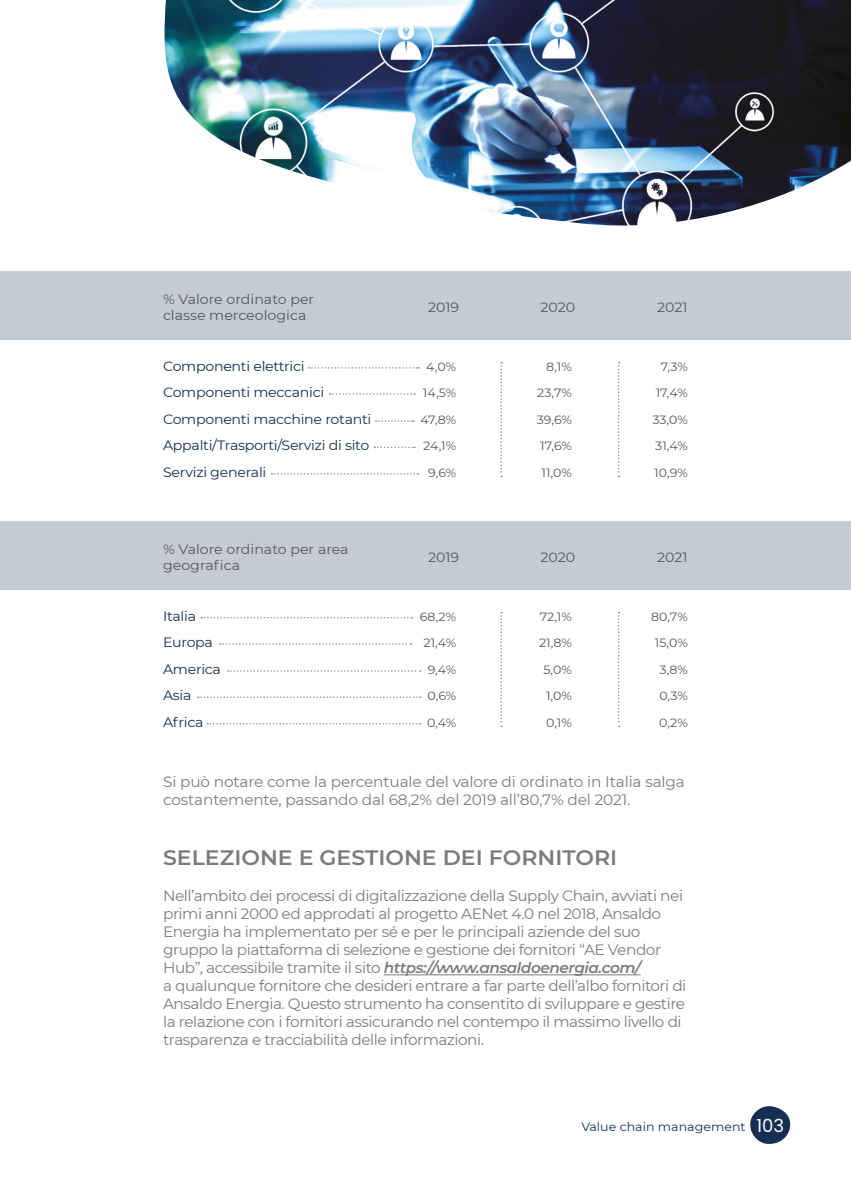
<style>
.page{position:relative;width:851px;height:1191px;background:#fff}
.page>*{position:absolute;margin:0;border:0;box-sizing:border-box;transform-origin:0 0}
.t1{font:600 21px "Montserrat";color:#7c7c7c;scale:1.05 1}
.t2{font:15px/18px "Montserrat";letter-spacing:-.03em;color:#7c7c7c}
.t3{font:15px/18px "Montserrat";letter-spacing:-.01em;color:#7c7c7c}
.t4{font:13.5px "Montserrat";letter-spacing:-.02em;color:#142f52;scale:1.05 1}
.t5{font:13.5px/16.2px "Montserrat";color:#575756;scale:1.05 1}
.t6{font:12px "Montserrat";color:#575756;scale:1.05 1}
.t7{font:12px "Montserrat";color:#142f52;scale:1.05 1}
.s1{font-weight:600;font-style:italic}
.s2{font-family:"Poppins";font-size:18px;color:#fff}
</style>
<div class="page">
<svg style="left:750px;top:1106px;width:40px;height:38px"></svg>
<hr style="left:384px;top:974px;width:256px;height:1px;background:#7c7c7c">
<div style="left:0;top:271px;width:850px;height:69px;background:#c4cbd4"></div>
<div style="left:0;top:521px;width:850px;height:69px;background:#c4cbd4"></div>
<svg style="left:308px;top:367px;width:111px;height:2px"></svg>
<svg style="left:201px;top:617px;width:211px;height:1px"></svg>
<svg style="left:375px;top:420px;width:38px;height:2px"></svg>
<svg style="left:227px;top:670px;width:194px;height:2px"></svg>
<svg style="left:329px;top:393px;width:86px;height:2px"></svg>
<svg style="left:220px;top:643px;width:191px;height:2px"></svg>
<svg style="left:271px;top:473px;width:147px;height:1px"></svg>
<svg style="left:207px;top:723px;width:214px;height:1px"></svg>
<svg style="left:374px;top:446px;width:41px;height:2px"></svg>
<svg style="left:198px;top:696px;width:223px;height:2px"></svg>
<svg style="left:500px;top:362px;width:2px;height:115px"></svg>
<svg style="left:500px;top:612px;width:2px;height:115px"></svg>
<svg style="left:618px;top:362px;width:1px;height:115px"></svg>
<svg style="left:618px;top:612px;width:1px;height:115px"></svg>
<img style="left:164px;top:0;width:686px;height:226px">
<p class="t5" style="left:163px;top:291px;width:145px">% Valore ordinato per classe merceologica</p>
<p class="t5" style="left:428px;top:299px;width:31px">2019</p>
<p class="t5" style="left:540px;top:299px;width:35px">2020</p>
<p class="t5" style="left:657px;top:299px;width:31px">2021</p>
<p class="t4" style="left:163px;top:357px;width:136px">Componenti elettrici</p>
<p class="t6" style="left:426px;top:358px;width:30px">4,0%</p>
<p class="t6" style="left:546px;top:358px;width:26px">8,1%</p>
<p class="t6" style="left:660px;top:358px;width:27px">7,3%</p>
<p class="t4" style="left:163px;top:383px;width:155px">Componenti meccanici</p>
<p class="t6" style="left:423px;top:385px;width:33px">14,5%</p>
<p class="t6" style="left:537px;top:385px;width:35px">23,7%</p>
<p class="t6" style="left:655px;top:385px;width:32px">17,4%</p>
<p class="t4" style="left:163px;top:410px;width:200px">Componenti macchine rotanti</p>
<p class="t6" style="left:420px;top:412px;width:35px">47,8%</p>
<p class="t6" style="left:536px;top:412px;width:35px">39,6%</p>
<p class="t6" style="left:652px;top:412px;width:35px">33,0%</p>
<p class="t4" style="left:163px;top:436px;width:198px">Appalti/Trasporti/Servizi di sito</p>
<p class="t6" style="left:423px;top:438px;width:33px">24,1%</p>
<p class="t6" style="left:540px;top:438px;width:32px">17,6%</p>
<p class="t6" style="left:655px;top:438px;width:33px">31,4%</p>
<p class="t4" style="left:163px;top:463px;width:100px">Servizi generali</p>
<p class="t6" style="left:428px;top:464px;width:28px">9,6%</p>
<p class="t6" style="left:541px;top:464px;width:30px">11,0%</p>
<p class="t6" style="left:654px;top:464px;width:33px">10,9%</p>
<p class="t5" style="left:163px;top:541px;width:178px">% Valore ordinato per area geografica</p>
<p class="t5" style="left:428px;top:549px;width:31px">2019</p>
<p class="t5" style="left:540px;top:549px;width:35px">2020</p>
<p class="t5" style="left:657px;top:549px;width:31px">2021</p>
<p class="t4" style="left:163px;top:607px;width:33px">Italia</p>
<p class="t6" style="left:420px;top:608px;width:36px">68,2%</p>
<p class="t6" style="left:539px;top:608px;width:32px">72,1%</p>
<p class="t6" style="left:651px;top:608px;width:36px">80,7%</p>
<p class="t4" style="left:163px;top:633px;width:49px">Europa</p>
<p class="t6" style="left:423px;top:634px;width:33px">21,4%</p>
<p class="t6" style="left:539px;top:634px;width:33px">21,8%</p>
<p class="t6" style="left:654px;top:634px;width:33px">15,0%</p>
<p class="t4" style="left:163px;top:660px;width:57px">America</p>
<p class="t6" style="left:427px;top:661px;width:29px">9,4%</p>
<p class="t6" style="left:543px;top:661px;width:29px">5,0%</p>
<p class="t6" style="left:659px;top:661px;width:28px">3,8%</p>
<p class="t4" style="left:163px;top:686px;width:29px">Asia</p>
<p class="t6" style="left:427px;top:688px;width:29px">0,6%</p>
<p class="t6" style="left:546px;top:688px;width:26px">1,0%</p>
<p class="t6" style="left:659px;top:688px;width:29px">0,3%</p>
<p class="t4" style="left:163px;top:712px;width:40px">Africa</p>
<p class="t6" style="left:427px;top:714px;width:29px">0,4%</p>
<p class="t6" style="left:546px;top:714px;width:26px">0,1%</p>
<p class="t6" style="left:659px;top:714px;width:29px">0,2%</p>
<p class="t3" style="left:163px;top:772px;width:523px">Si può notare come la percentuale del valore di ordinato in Italia salga costantemente, passando dal 68,2% del 2019 all’80,7% del 2021.</p>
<h1 class="t1" style="left:163px;top:843px;width:434px">SELEZIONE E GESTIONE DEI FORNITORI</h1>
<p class="t2" style="left:163px;top:886px;width:524px">Nell’ambito dei processi di digitalizzazione della Supply Chain, avviati nei primi anni 2000 ed approdati al progetto AENet 4.0 nel 2018, Ansaldo Energia ha implementato per sé e per le principali aziende del suo gruppo la piattaforma di selezione e gestione dei fornitori “AE Vendor Hub”, accessibile tramite il sito <span class="s1">https://www.ansaldoenergia.com/<br></span>a qualunque fornitore che desideri entrare a far parte dell’albo fornitori di Ansaldo Energia. Questo strumento ha consentito di sviluppare e gestire la relazione con i fornitori assicurando nel contempo il massimo livello di trasparenza e tracciabilità delle informazioni.</p>
<p class="t7" style="left:581px;top:1118px;width:194px">Value chain management <span class="s2">103</span></p>
</div>
